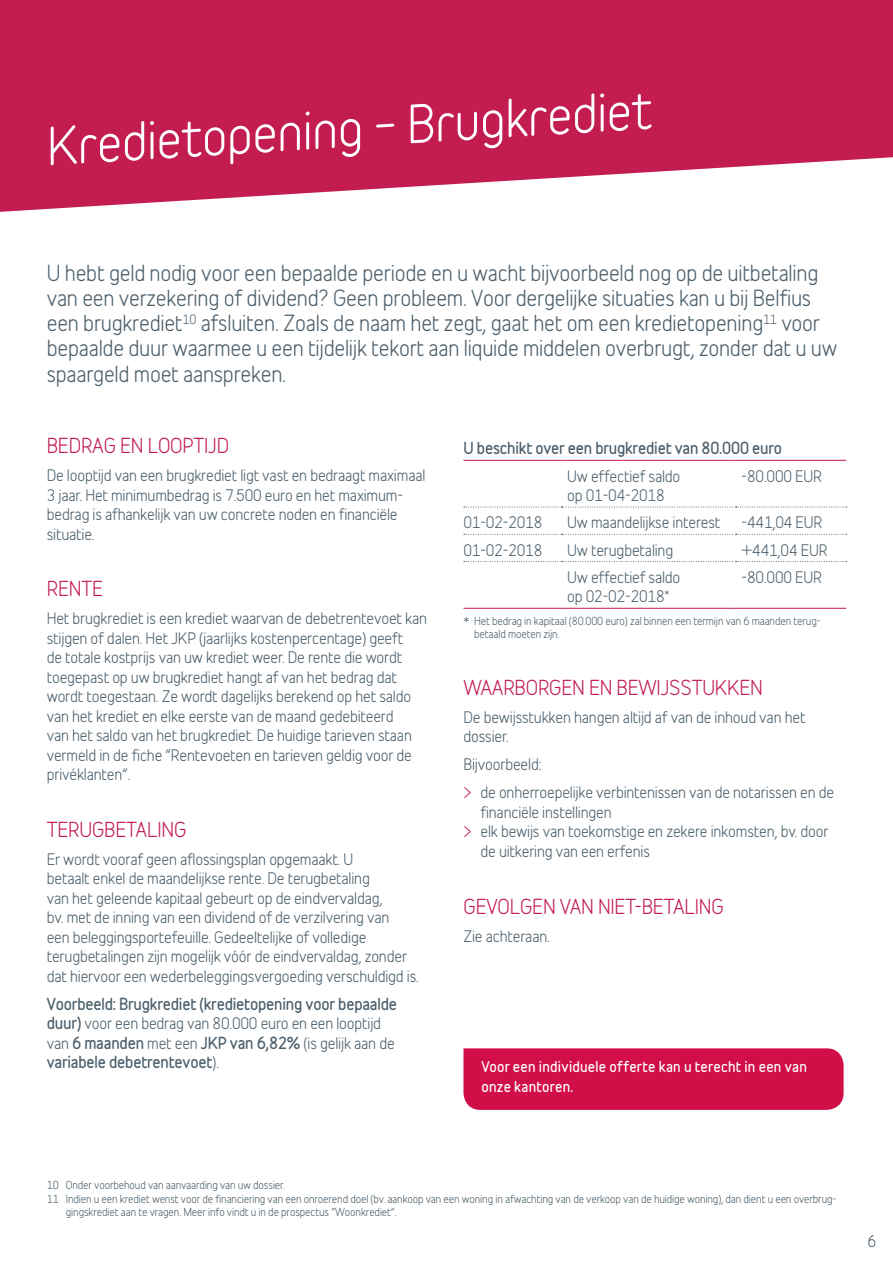
<style>
.page{position:relative;width:893px;height:1263px;background:#fff}
.page>*{position:absolute;margin:0;border:0;box-sizing:border-box;transform-origin:0 0}
.t1{font:49.5px "Belfius Normal";color:#fff}
.t2{font:21px/25.2px "Belfius Alternative";letter-spacing:-.01em;color:#4c5f6c}
.t3{font:19.5px "Belfius Alternative";letter-spacing:-.01em;color:#c21c50}
.t4{font:15px/19.5px "Belfius Alternative";letter-spacing:-.01em;color:#4c5f6c}
.t5{font:700 15px/19.5px "Belfius Alternative";letter-spacing:-.01em;color:#4c5f6c}
.t6{font:700 13.5px/19.5px "Belfius Alternative";letter-spacing:.015em;color:#fff}
.t7{font:10.5px/13.5px "Belfius Alternative";letter-spacing:-.01em;color:#4c5f6c}
.s1{font-weight:400}
.s2{color:#c21c50}
</style>
<div class="page">
<svg style="left:0;top:0;width:893px;height:212px;background:#c93765"></svg>
<svg style="left:464px;top:507px;width:383px;height:1px"></svg>
<svg style="left:464px;top:534px;width:383px;height:1px"></svg>
<svg style="left:464px;top:561px;width:383px;height:1px"></svg>
<hr style="left:463px;top:460px;width:98px;height:1px;background:#c21c50">
<hr style="left:561px;top:460px;width:175px;height:1px;background:#c21c50">
<hr style="left:736px;top:460px;width:110px;height:1px;background:#c21c50">
<hr style="left:463px;top:608px;width:98px;height:1px;background:#c21c50">
<hr style="left:561px;top:608px;width:175px;height:1px;background:#c21c50">
<hr style="left:736px;top:608px;width:110px;height:1px;background:#c21c50">
<div style="left:463px;top:1048px;width:381px;height:62px;background:#d20e49"></div>
<h1 class="t1" style="left:43px;top:108px;width:608px;rotate:-4deg">Kredietopening – Brugkrediet</h1>
<p class="t2" style="left:47px;top:258px;width:792px">U hebt geld nodig voor een bepaalde periode en u wacht bijvoorbeeld nog op de uitbetaling van een verzekering of dividend? Geen probleem. Voor dergelijke situaties kan u bij Belfius een brugkrediet<sup>10</sup> afsluiten. Zoals de naam het zegt, gaat het om een kredietopening<sup>11</sup> voor bepaalde duur waarmee u een tijdelijk tekort aan liquide middelen overbrugt, zonder dat u uw spaargeld moet aanspreken.</p>
<h3 class="t3" style="left:47px;top:429px;width:184px">BEDRAG EN LOOPTIJD</h3>
<p class="t4" style="left:47px;top:464px;width:380px">De looptijd van een brugkrediet ligt vast en bedraagt maximaal 3 jaar. Het minimumbedrag is 7.500 euro en het maximum&shy;bedrag is afhankelijk van uw concrete noden en financiële situatie.</p>
<h3 class="t3" style="left:47px;top:572px;width:58px">RENTE</h3>
<p class="t4" style="left:47px;top:607px;width:382px">Het brugkrediet is een krediet waarvan de debetrentevoet kan stijgen of dalen. Het JKP (jaarlijks kostenpercentage) geeft<br>de totale kostprijs van uw krediet weer. De rente die wordt toegepast op uw brugkrediet hangt af van het bedrag dat wordt toegestaan. Ze wordt dagelijks berekend op het saldo van het krediet en elke eerste van de maand gedebiteerd<br>van het saldo van het brugkrediet. De huidige tarieven staan vermeld in de fiche “Rentevoeten en tarieven geldig voor de privéklanten”.</p>
<h3 class="t3" style="left:47px;top:813px;width:141px">TERUGBETALING</h3>
<p class="t4" style="left:47px;top:848px;width:374px">Er wordt vooraf geen aflossingsplan opgemaakt. U<br>betaalt enkel de maandelijkse rente. De terugbetaling<br>van het geleende kapitaal gebeurt op de eindvervaldag,<br>bv. met de inning van een dividend of de verzilvering van<br>een beleggingsportefeuille. Gedeeltelijke of volledige terugbetalingen zijn mogelijk vóór de eindvervaldag, zonder dat hiervoor een wederbeleggingsvergoeding verschuldigd is.</p>
<p class="t5" style="left:47px;top:994px;width:352px">Voorbeeld: Brugkrediet (kredietopening voor bepaalde duur) <span class="s1">voor een bedrag van 80.000 euro en een looptijd van</span> 6 maanden <span class="s1">met een</span> JKP van 6,82% <span class="s1">(is gelijk aan de </span>variabele debetrentevoet<span class="s1">).</span></p>
<p class="t5" style="left:463px;top:438px;width:320px">U beschikt over een brugkrediet van 80.000 euro</p>
<p class="t4" style="left:567px;top:464px;width:115px">Uw effectief saldo op 01-04-2018</p>
<p class="t4" style="left:742px;top:464px;width:82px">-80.000 EUR</p>
<p class="t4" style="left:463px;top:511px;width:80px">01-02-2018</p>
<p class="t4" style="left:567px;top:511px;width:155px">Uw maandelijkse interest</p>
<p class="t4" style="left:742px;top:511px;width:82px">-441,04 EUR</p>
<p class="t4" style="left:463px;top:538px;width:80px">01-02-2018</p>
<p class="t4" style="left:567px;top:538px;width:108px">Uw terugbetaling</p>
<p class="t4" style="left:742px;top:538px;width:87px">+441,04 EUR</p>
<p class="t4" style="left:567px;top:566px;width:115px">Uw effectief saldo op 02-02-2018<sup>*</sup></p>
<p class="t4" style="left:742px;top:566px;width:82px">-80.000 EUR</p>
<p class="t7" style="left:474px;top:613px;width:348px;text-indent:-11px">* Het bedrag in kapitaal (80.000 euro) zal binnen een termijn van 6 maanden terug&shy;betaald moeten zijn.</p>
<h3 class="t3" style="left:463px;top:671px;width:301px">WAARBORGEN EN BEWIJSSTUKKEN</h3>
<p class="t4" style="left:463px;top:706px;width:344px">De bewijsstukken hangen altijd af van de inhoud van het dossier.</p>
<p class="t4" style="left:463px;top:749px;width:372px;line-height:28px">Bijvoorbeeld:<br><span class="s2">&gt;</span> de onherroepelijke verbintenissen van de notarissen en de</p>
<p class="t4" style="left:480px;top:801px;width:133px">financiële instellingen</p>
<p class="t4" style="left:463px;top:820px;width:367px"><span class="s2">&gt;</span> elk bewijs van toekomstige en zekere inkomsten, bv. door</p>
<p class="t4" style="left:480px;top:840px;width:171px">de uitkering van een erfenis</p>
<h3 class="t3" style="left:463px;top:890px;width:262px">GEVOLGEN VAN NIET-BETALING</h3>
<p class="t4" style="left:463px;top:924px;width:88px">Zie achteraan.</p>
<p class="t6" style="left:481px;top:1057px;width:327px">Voor een individuele offerte kan u terecht in een van onze kantoren.</p>
<p class="t7" style="left:47px;top:1177px;width:240px">10 Onder voorbehoud van aanvaarding van uw dossier.</p>
<p class="t7" style="left:47px;top:1191px;width:791px">11 Indien u een krediet wenst voor de financiering van een onroerend doel (bv. aankoop van een woning in afwachting van de verkoop van de huidige woning), dan dient u een overbrug-</p>
<p class="t7" style="left:66px;top:1204px;width:332px">gingskrediet aan te vragen. Meer info vindt u in de prospectus “Woonkrediet”.</p>
<p class="t4" style="left:867px;top:1230px;width:10px">6</p>
</div>
